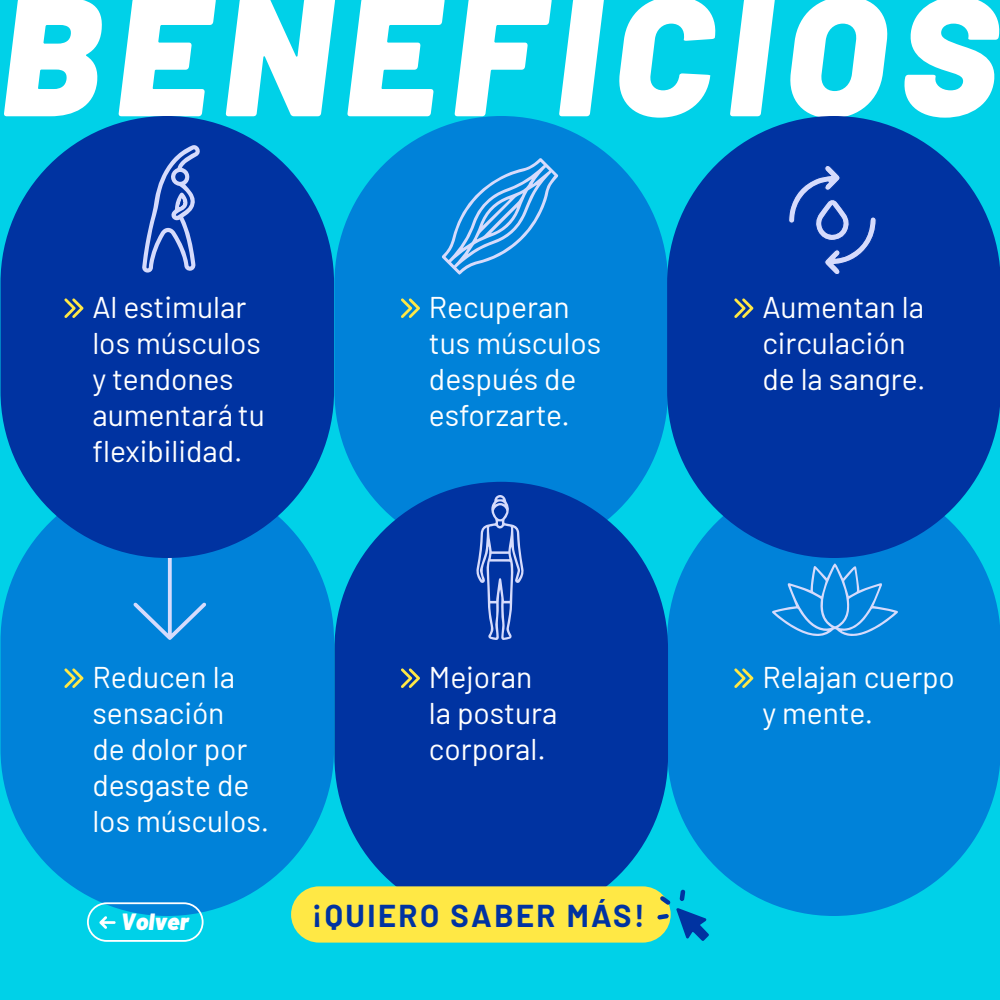
<style>
.page{position:relative;width:1000px;height:1000px;background:#00d1e8}
.page>*{position:absolute;margin:0;border:0;box-sizing:border-box;transform-origin:0 0}
.t1{font:italic 900 169.4px "Barlow";letter-spacing:.08em;color:#fff}
.t2{font:700 30.9px "Barlow";letter-spacing:.08em;color:#0033a1}
.t3{font:30px/36px "Barlow";color:#fff}
.t4{font:italic 900 23.6px "Barlow";color:#fff}
</style>
<div class="page">
<div style="left:1px;top:474px;width:333px;height:442px;background:#0082d9;border-radius:167px"></div>
<div style="left:334px;top:116px;width:334px;height:442px;background:#0082d9;border-radius:167px"></div>
<svg style="left:667px;top:558px;width:333px;height:358px;background:#008bda"></svg>
<svg style="left:64px;top:668px;width:20px;height:20px"></svg>
<svg style="left:401px;top:298px;width:19px;height:20px"></svg>
<svg style="left:734px;top:668px;width:20px;height:20px"></svg>
<svg style="left:442px;top:158px;width:117px;height:117px"></svg>
<svg style="left:772px;top:563px;width:126px;height:74px;background:#1f8fde"></svg>
<svg style="left:133px;top:554px;width:73px;height:86px"></svg>
<svg style="left:87px;top:902px;width:117px;height:40px"></svg>
<div style="left:334px;top:482px;width:334px;height:442px;background:#0033a1;border-radius:167px"></div>
<svg style="left:401px;top:668px;width:19px;height:20px"></svg>
<svg style="left:476px;top:495px;width:48px;height:145px"></svg>
<div style="left:291px;top:886px;width:380px;height:57px;background:#ffe845;border-radius:28px"></div>
<svg style="left:676px;top:908px;width:33px;height:33px"></svg>
<svg style="left:680px;top:890px;width:5px;height:11px"></svg>
<svg style="left:657px;top:914px;width:12px;height:6px"></svg>
<svg style="left:660px;top:896px;width:10px;height:9px"></svg>
<div style="left:1px;top:116px;width:333px;height:442px;background:#0033a1;border-radius:167px"></div>
<svg style="left:667px;top:116px;width:333px;height:442px;background:#004bac"></svg>
<svg style="left:64px;top:298px;width:20px;height:20px"></svg>
<svg style="left:734px;top:298px;width:20px;height:20px"></svg>
<svg style="left:142px;top:145px;width:58px;height:128px"></svg>
<svg style="left:789px;top:163px;width:88px;height:112px;background:#1f4bae"></svg>
<h1 class="t1" style="left:0;top:-50px;width:998px">BENEFICIOS</h1>
<p class="t3" style="left:92px;top:287px;width:174px">Al estimular los músculos y tendones aumentará tu flexibilidad.</p>
<p class="t3" style="left:762px;top:287px;width:165px">Aumentan la circulación de la sangre.</p>
<p class="t3" style="left:429px;top:287px;width:174px">Recuperan tus músculos después de esforzarte.</p>
<p class="t3" style="left:92px;top:657px;width:178px">Reducen la sensación<br>de dolor por desgaste de los músculos.</p>
<p class="t4" style="left:121px;top:907px;width:69px">Volver</p>
<p class="t3" style="left:429px;top:657px;width:130px">Mejoran la postura corporal.</p>
<p class="t2" style="left:312px;top:893px;width:334px">¡QUIERO SABER MÁS!</p>
<p class="t3" style="left:762px;top:657px;width:194px">Relajan cuerpo y mente.</p>
</div>
